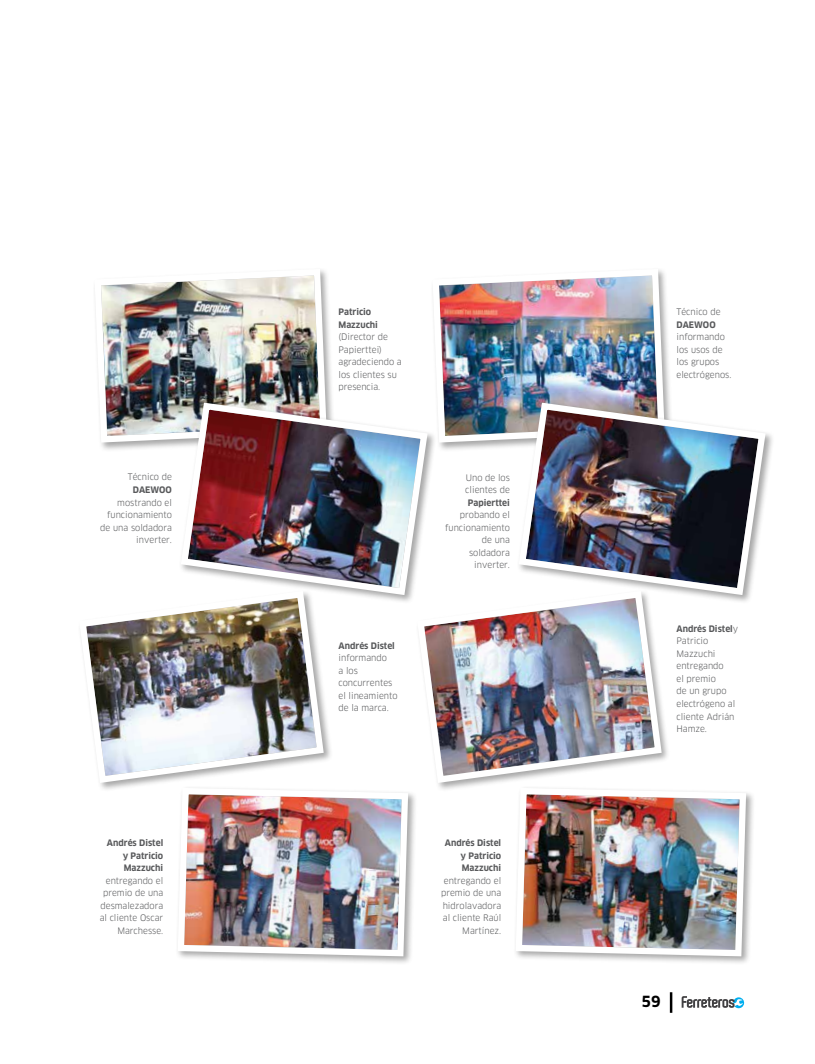
<style>
.page{position:relative;width:815px;height:1064px;background:#fff}
.page>*{position:absolute;margin:0;border:0;box-sizing:border-box;transform-origin:0 0}
.t1{font:15px "Clan Bold SC";color:#000}
.t2{font:8.75px/12.5px "Clan";color:#58595b}
.t3{font:700 8.75px/12.5px "Clan";color:#58595b;text-align:justify}
.s1{font-weight:700}
</style>
<div class="page">
<hr style="left:670px;top:991px;width:2px;height:21px;background:#000">
<svg style="left:682px;top:996px;width:62px;height:12px"></svg>
<div style="left:176px;top:785px;width:242px;height:180px;background:#000;opacity:.35"></div>
<img style="left:176px;top:785px;width:235px;height:174px">
<div style="left:513px;top:785px;width:243px;height:180px;background:#000;opacity:.35"></div>
<img style="left:513px;top:785px;width:236px;height:174px">
<div style="left:92px;top:267px;width:244px;height:184px;background:#000;opacity:.35"></div>
<img style="left:92px;top:267px;width:238px;height:178px">
<div style="left:430px;top:267px;width:244px;height:184px;background:#000;opacity:.35"></div>
<img style="left:430px;top:267px;width:238px;height:178px">
<div style="left:77px;top:588px;width:256px;height:203px;background:#000;opacity:.35"></div>
<img style="left:77px;top:588px;width:250px;height:198px">
<div style="left:415px;top:588px;width:256px;height:203px;background:#fff"></div>
<img style="left:414px;top:604px;width:251px;height:182px">
<div style="left:179px;top:400px;width:257px;height:204px;background:#000;opacity:.35"></div>
<img style="left:177px;top:399px;width:254px;height:199px">
<div style="left:517px;top:400px;width:257px;height:204px;background:#000;opacity:.35"></div>
<img style="left:515px;top:399px;width:254px;height:199px">
<p class="t2" style="left:128px;top:471px;width:46px">Técnico de</p>
<p class="t3" style="left:133px;top:483px;width:41px">DAEWOO</p>
<p class="t2" style="left:100px;top:496px;width:73px;text-align:right">mostrando el funcionamiento de una soldadora inverter.</p>
<p class="t3" style="left:123px;top:836px;width:42px;text-indent:-16px">Andrés Distel y Patricio Mazzuchi</p>
<p class="t2" style="left:100px;top:874px;width:65px;text-align:right">entregando el premio de una desmalezadora al cliente Oscar<br>Marchesse.</p>
<p class="t3" style="left:338px;top:306px;width:41px">Patricio<br>Mazzuchi</p>
<p class="t2" style="left:338px;top:331px;width:65px">(Director de<br>Papierttei) agradeciendo a los clientes su presencia.</p>
<p class="t3" style="left:338px;top:639px;width:58px">Andrés Distel</p>
<p class="t2" style="left:338px;top:651px;width:61px">informando<br>a los concurrentes el lineamiento de la marca.</p>
<p class="t2" style="left:465px;top:471px;width:46px">Uno de los clientes de</p>
<p class="t3" style="left:468px;top:496px;width:44px">Papierttei</p>
<p class="t2" style="left:445px;top:508px;width:66px;text-align:right">probando el funcionamiento de una soldadora inverter.</p>
<p class="t3" style="left:461px;top:836px;width:42px;text-indent:-16px">Andrés Distel y Patricio Mazzuchi</p>
<p class="t2" style="left:441px;top:874px;width:62px;text-align:right">entregando el premio de una hidrolavadora al cliente Raúl<br>Martínez.</p>
<p class="t2" style="left:676px;top:306px;width:46px">Técnico de</p>
<p class="t3" style="left:676px;top:318px;width:41px">DAEWOO</p>
<p class="t2" style="left:676px;top:331px;width:56px">informando los usos de los grupos electrógenos.</p>
<p class="t2" style="left:676px;top:622px;width:63px"><span class="s1">Andrés Distel</span>y<br>Patricio<br>Mazzuchi entregando<br>el premio<br>de un grupo electrógeno al cliente Adrián<br>Hamze.</p>
<h1 class="t1" style="left:641px;top:993px;width:21px">59</h1>
</div>
